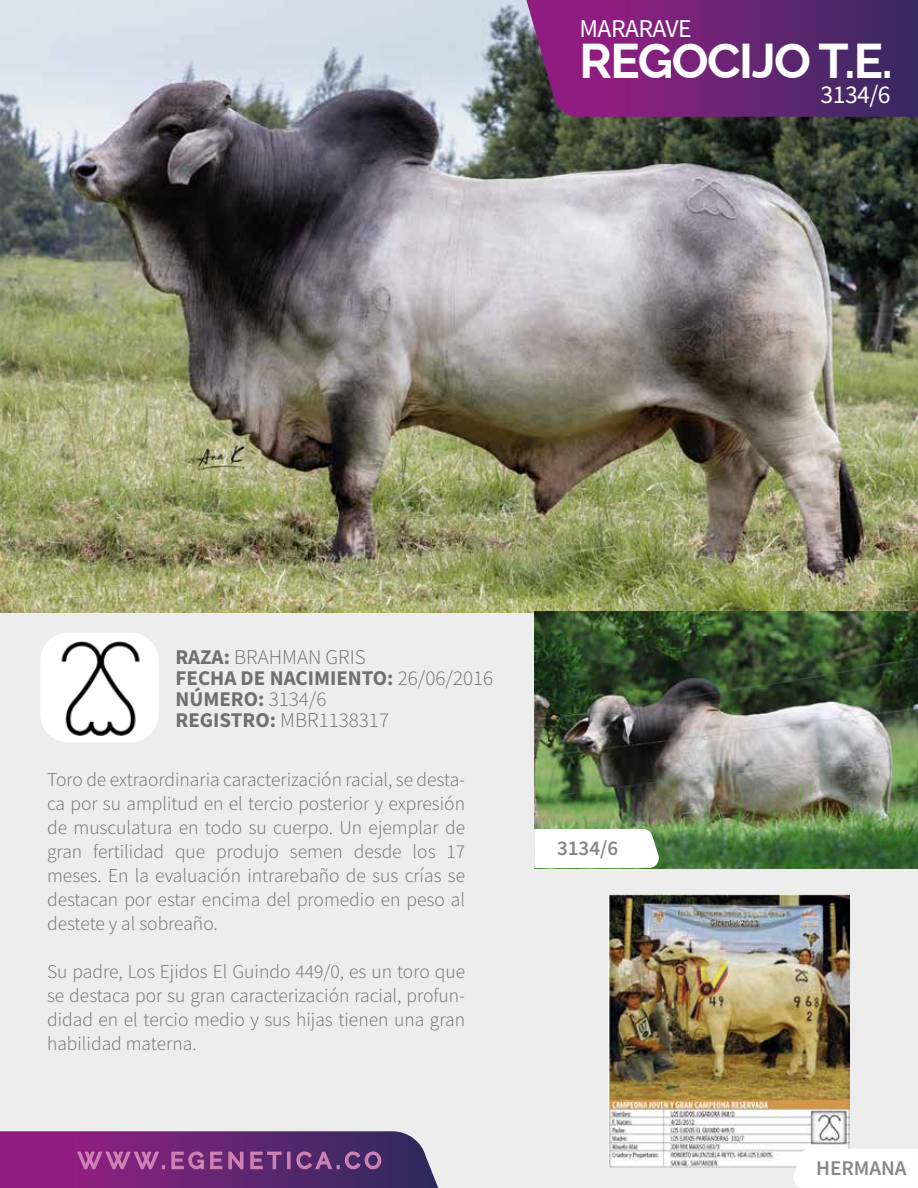
<style>
.page{position:relative;width:918px;height:1188px;background:#fff}
.page>*{position:absolute;margin:0;border:0;box-sizing:border-box;transform-origin:0 0}
.t1{font:700 48.9px "Raleway";letter-spacing:-.03em;color:#fff}
.t2{font:25.65px "Source Sans Pro";letter-spacing:-.02em;color:#fff}
.t3{font:500 22.65px "Raleway";letter-spacing:.2em;color:#ce81b5}
.t4{font:700 21px/21px "Source Sans Pro";color:#70706f}
.t5{font:600 21px "Source Sans Pro";color:#878787}
.t6{font:300 19.5px/24px "Source Sans Pro";color:#70706f;text-align:justify}
.s1{font-weight:300}
</style>
<div class="page">
<div style="left:0;top:605px;width:918px;height:583px;background:#ededed"></div>
<img style="left:0;top:0;width:918px;height:613px">
<svg style="left:526px;top:0;width:392px;height:117px;background:#682471"></svg>
<svg style="left:0;top:1131px;width:438px;height:57px;background:#73307b"></svg>
<img style="left:608px;top:894px;width:241px;height:274px">
<img style="left:534px;top:611px;width:384px;height:257px">
<div style="left:534px;top:829px;width:126px;height:39px;background:#fff"></div>
<div style="left:792px;top:1149px;width:126px;height:39px;background:#fff"></div>
<div style="left:40px;top:633px;width:119px;height:109px;background:#fff;border-radius:28px"></div>
<img style="left:61px;top:641px;width:79px;height:95px">
<h2 class="t2" style="left:579px;top:13px;width:114px">MARARAVE</h2>
<h1 class="t1" style="left:579px;top:22px;width:315px">REGOCIJO T.E.</h1>
<h2 class="t2" style="left:821px;top:79px;width:72px">3134/6</h2>
<p class="t4" style="left:176px;top:647px;width:319px">RAZA: <span class="s1">BRAHMAN GRIS<br></span>FECHA DE NACIMIENTO: <span class="s1">26/06/2016<br></span>NÚMERO: <span class="s1">3134/6<br></span>REGISTRO: <span class="s1">MBR1138317</span></p>
<p class="t6" style="left:47px;top:768px;width:420px">Toro de extraordinaria caracterización racial, se desta&shy;ca por su amplitud en el tercio posterior y expresión de musculatura en todo su cuerpo. Un ejemplar de gran fertilidad que produjo semen desde los 17 meses. En la evaluación intrarebaño de sus crías se destacan por estar encima del promedio en peso al destete y al sobreaño.</p>
<p class="t6" style="left:47px;top:960px;width:420px">Su padre, Los Ejidos El Guindo 449/0, es un toro que se destaca por su gran caracterización racial, profun&shy;didad en el tercio medio y sus hijas tienen una gran habilidad materna.</p>
<p class="t3" style="left:78px;top:1142px;width:305px">WWW.EGENETICA.CO</p>
<p class="t5" style="left:557px;top:835px;width:63px">3134/6</p>
<p class="t5" style="left:816px;top:1155px;width:92px">HERMANA</p>
</div>
